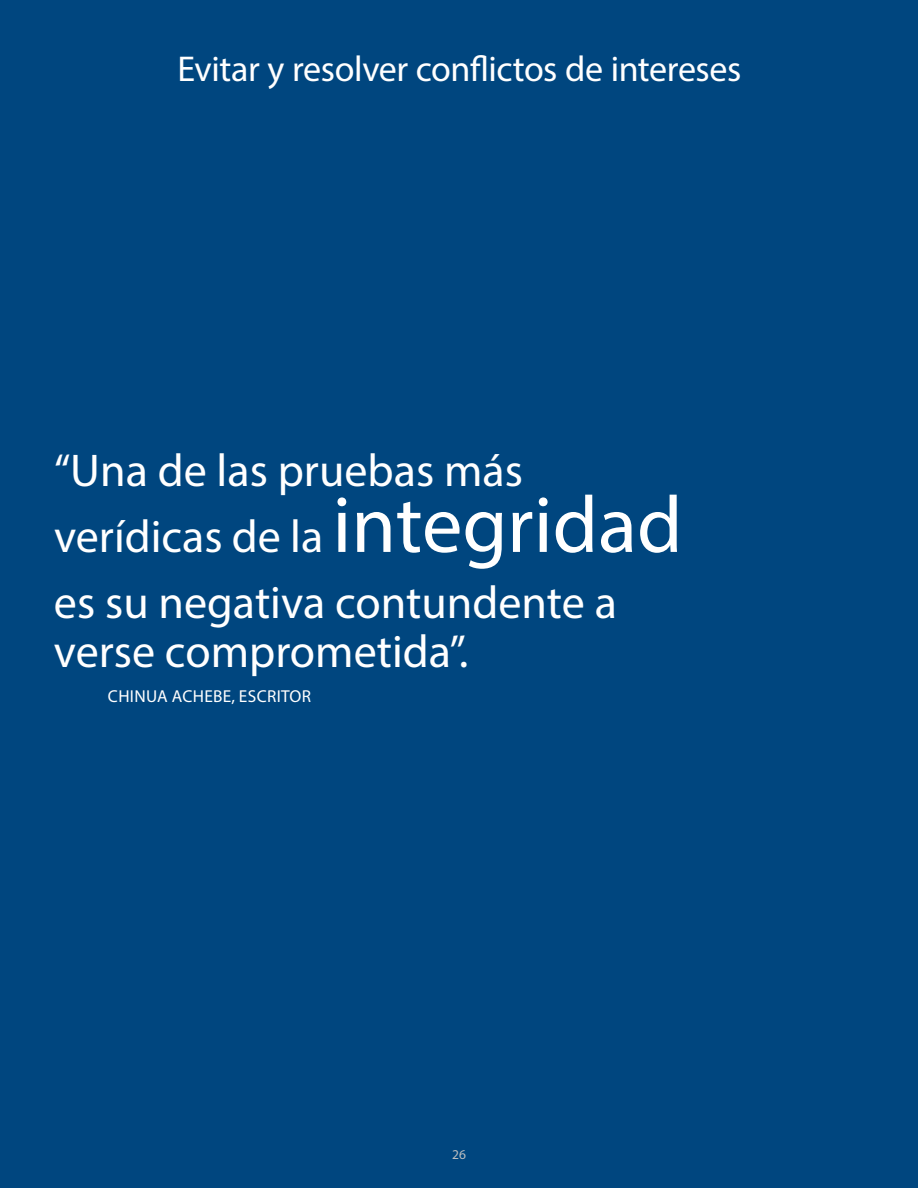
<style>
.page{position:relative;width:918px;height:1188px;background:#00467f}
.page>*{position:absolute;margin:0;border:0;box-sizing:border-box;transform-origin:0 0}
.t1{font:46.05px/66px "Myriad Pro";color:#fff}
.t2{font:36px "Myriad Pro";letter-spacing:-.015em;color:#fff}
.t3{font:17.25px "Myriad Pro";letter-spacing:.02em;color:#fff}
.t4{font:13.5px "Myriad Pro";color:#bcbec0}
.s1{font-size:80.7px}
</style>
<div class="page">
<p class="t2" style="left:177px;top:47px;width:565px">Evitar y resolver conflictos de intereses</p>
<p class="t1" style="left:54px;top:437px;width:630px">“Una de las pruebas más verídicas de la <span class="s1">integridad </span>es su negativa contundente a</p>
<p class="t1" style="left:54px;top:618px;width:416px">verse comprometida”.</p>
<p class="t3" style="left:108px;top:686px;width:205px">CHINUA ACHEBE, ESCRITOR</p>
<p class="t4" style="left:452px;top:1146px;width:15px">26</p>
</div>
